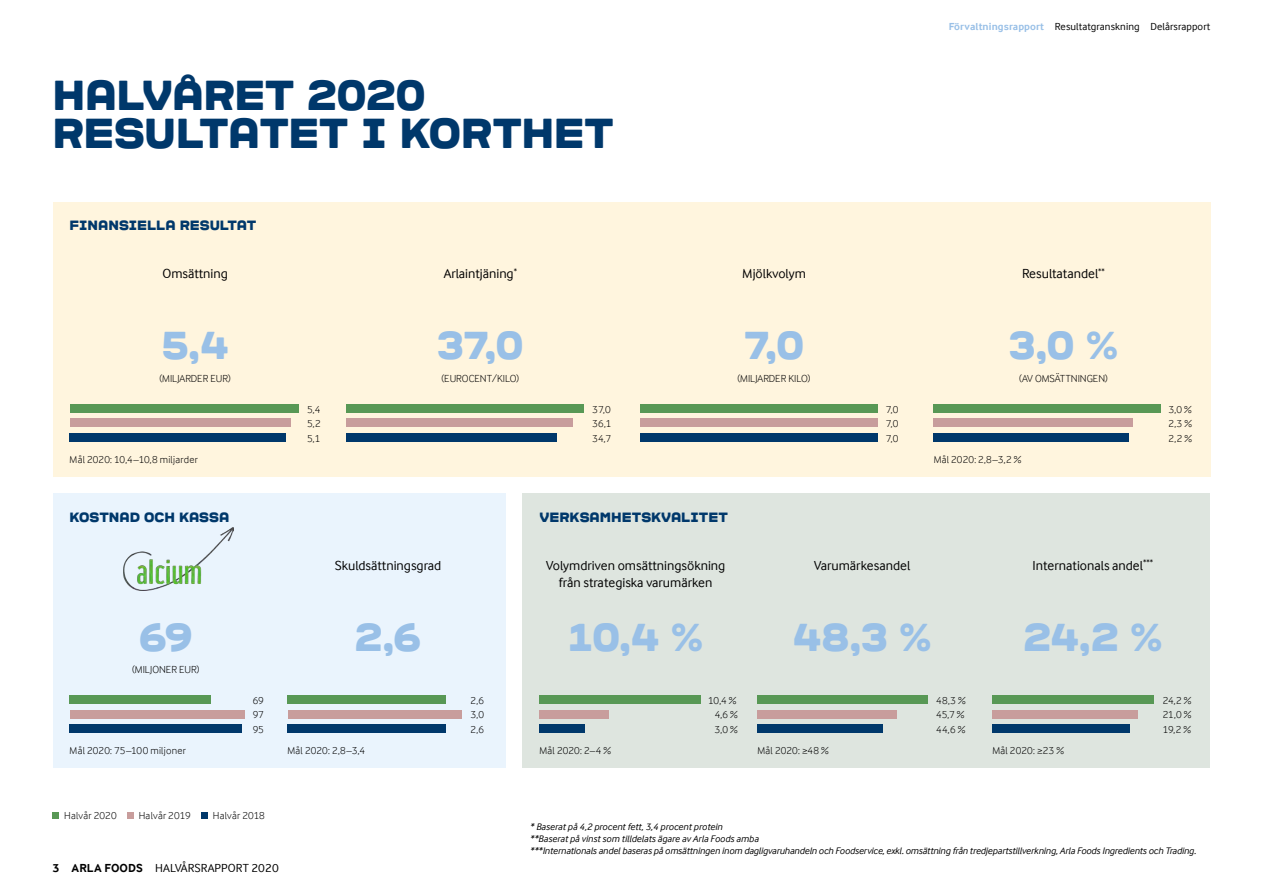
<style>
.page{position:relative;width:1263px;height:893px;background:#fff}
.page>*{position:absolute;margin:0;border:0;box-sizing:border-box;transform-origin:0 0}
.t1{font:42px/37.5px "ARLASTRONG";letter-spacing:-.015em;color:#00386b}
.t2{font:39px "ARLASTRONG";letter-spacing:-.02em;color:#99c0e7}
.t3{font:13.5px/17.2px "Arla Inter Face";color:#000;text-align:center}
.t4{font:13.5px "ARLASTRONG";color:#00386b}
.t5{font:12px "Arla Inter Face";letter-spacing:.01em;color:#000}
.t6{font:300 10.5px/14.5px "Arla Inter Face";letter-spacing:.005em;color:#000;text-align:justify}
.t7{font:10.5px "Arla Inter Face";letter-spacing:.01em;color:#000}
.t8{font:300 10.5px "Arla Inter Face";letter-spacing:.025em;color:#000}
.t9{font:italic 9.75px/12px "Arla Inter Face";letter-spacing:-.01em;color:#000}
.s1{font-weight:700;color:#99c0e7}
.s2{font-weight:700}
</style>
<div class="page">
<div style="left:53px;top:202px;width:1157px;height:274px;background:#fff5de"></div>
<div style="left:522px;top:493px;width:688px;height:274px;background:#dee5df"></div>
<div style="left:640px;top:433px;width:238px;height:9px;background:#00386b"></div>
<div style="left:640px;top:419px;width:238px;height:8px;background:#c89d9c"></div>
<div style="left:640px;top:404px;width:237px;height:9px;background:#589855"></div>
<div style="left:53px;top:493px;width:452px;height:274px;background:#eaf4fd"></div>
<div style="left:53px;top:812px;width:6px;height:7px;background:#589855"></div>
<div style="left:127px;top:812px;width:7px;height:7px;background:#c89d9c"></div>
<div style="left:201px;top:812px;width:7px;height:7px;background:#00386b"></div>
<div style="left:70px;top:433px;width:216px;height:9px;background:#00386b"></div>
<div style="left:70px;top:419px;width:220px;height:8px;background:#c89d9c"></div>
<div style="left:70px;top:404px;width:229px;height:9px;background:#589855"></div>
<div style="left:346px;top:433px;width:210px;height:9px;background:#00386b"></div>
<div style="left:346px;top:419px;width:227px;height:8px;background:#c89d9c"></div>
<div style="left:346px;top:404px;width:238px;height:9px;background:#589855"></div>
<div style="left:934px;top:433px;width:195px;height:9px;background:#00386b"></div>
<div style="left:934px;top:419px;width:199px;height:8px;background:#c89d9c"></div>
<div style="left:934px;top:404px;width:227px;height:9px;background:#589855"></div>
<div style="left:70px;top:724px;width:172px;height:9px;background:#00386b"></div>
<div style="left:70px;top:710px;width:174px;height:9px;background:#c89d9c"></div>
<div style="left:70px;top:695px;width:141px;height:9px;background:#589855"></div>
<div style="left:288px;top:724px;width:158px;height:9px;background:#00386b"></div>
<div style="left:288px;top:710px;width:173px;height:9px;background:#c89d9c"></div>
<div style="left:288px;top:695px;width:158px;height:9px;background:#589855"></div>
<div style="left:539px;top:724px;width:46px;height:9px;background:#00386b"></div>
<div style="left:539px;top:710px;width:70px;height:9px;background:#c89d9c"></div>
<div style="left:539px;top:695px;width:162px;height:9px;background:#589855"></div>
<div style="left:757px;top:724px;width:126px;height:9px;background:#00386b"></div>
<div style="left:757px;top:710px;width:140px;height:9px;background:#c89d9c"></div>
<div style="left:757px;top:695px;width:171px;height:9px;background:#589855"></div>
<div style="left:992px;top:724px;width:138px;height:9px;background:#00386b"></div>
<div style="left:992px;top:710px;width:146px;height:9px;background:#c89d9c"></div>
<div style="left:992px;top:695px;width:162px;height:9px;background:#589855"></div>
<img style="left:124px;top:527px;width:109px;height:63px">
<h1 class="t1" style="left:53px;top:78px;width:563px;text-indent:120px">ÅRET 2020<br>RESULTATET I KOR THE T</h1>
<h1 class="t1" style="left:53px;top:78px;width:43px">HALV</h1>
<p class="t4" style="left:70px;top:219px;width:29px">FINAN</p>
<p class="t4" style="left:119px;top:219px;width:29px">SIELLA</p>
<p class="t4" style="left:180px;top:219px;width:78px">RESULTAT</p>
<p class="t3" style="left:162px;top:265px;width:67px">Omsättning</p>
<h2 class="t2" style="left:162px;top:326px;width:69px">5,4</h2>
<p class="t6" style="left:160px;top:371px;width:73px">(MILJARDER EUR)</p>
<p class="t3" style="left:444px;top:265px;width:75px">Arlaintjäning<sup>*</sup></p>
<h2 class="t2" style="left:437px;top:326px;width:88px">37,0</h2>
<p class="t6" style="left:442px;top:371px;width:79px">(EUROCENT/KILO)</p>
<p class="t3" style="left:742px;top:265px;width:65px">Mjölkvolym</p>
<h2 class="t2" style="left:744px;top:326px;width:62px">7,0</h2>
<p class="t6" style="left:738px;top:371px;width:74px">(MILJARDER KILO)</p>
<p class="t7" style="left:949px;top:20px;width:263px"><span class="s1">Förvaltningsrapport</span> Resultatgranskning Delårsrapport</p>
<p class="t3" style="left:1022px;top:265px;width:84px">Resultatandel<sup>**</sup></p>
<h2 class="t2" style="left:1009px;top:326px;width:111px">3,0 %</h2>
<p class="t6" style="left:1019px;top:371px;width:90px">(AV OMSÄTTNINGEN)</p>
<p class="t6" style="left:307px;top:402px;width:15px">5,4<br>5,2<br>5,1</p>
<p class="t6" style="left:592px;top:402px;width:21px">37,0<br>36,1<br>34,7</p>
<p class="t6" style="left:1168px;top:402px;width:25px">3,0 % 2,3 % 2,2 %</p>
<p class="t6" style="left:886px;top:402px;width:14px">7,0<br>7,0<br>7,0</p>
<p class="t8" style="left:70px;top:453px;width:130px">Mål 2020: 10,4–10,8 miljarder</p>
<p class="t6" style="left:934px;top:452px;width:89px">Mål 2020: 2,8–3,2 %</p>
<p class="t4" style="left:70px;top:510px;width:160px">KOSTNA D OCH KASSA</p>
<p class="t4" style="left:539px;top:510px;width:126px">VERKSAMHETSKVAL</p>
<p class="t4" style="left:690px;top:510px;width:39px">ITET</p>
<h2 class="t2" style="left:139px;top:617px;width:56px">69</h2>
<p class="t6" style="left:132px;top:662px;width:69px">(MILJONER EUR)</p>
<p class="t3" style="left:335px;top:556px;width:108px">Skuldsättningsgrad</p>
<h2 class="t2" style="left:355px;top:617px;width:68px">2,6</h2>
<p class="t3" style="left:546px;top:556px;width:181px">Volymdriven omsättningsökning från strategiska varumärken</p>
<h2 class="t2" style="left:568px;top:617px;width:136px">10,4 %</h2>
<p class="t3" style="left:814px;top:556px;width:98px">Varumärkesandel</p>
<h2 class="t2" style="left:793px;top:617px;width:140px">48,3 %</h2>
<p class="t3" style="left:1033px;top:556px;width:122px">Internationals andel<sup>***</sup></p>
<h2 class="t2" style="left:1023px;top:617px;width:140px">24,2 %</h2>
<p class="t6" style="left:253px;top:693px;width:13px">69<br>97</p>
<p class="t6" style="left:471px;top:693px;width:15px">2,6<br>3,0<br>2,6</p>
<p class="t6" style="left:715px;top:693px;width:25px;text-align:left;text-indent:-6px">10,4 %<br>4,6 %<br>3,0 %</p>
<p class="t6" style="left:936px;top:693px;width:31px">48,3 % 45,7 % 44,6 %</p>
<p class="t6" style="left:1163px;top:693px;width:30px">24,2 % 21,0 % 19,2 %</p>
<p class="t6" style="left:253px;top:722px;width:13px">95</p>
<p class="t8" style="left:70px;top:744px;width:118px">Mål 2020: 75–100 miljoner</p>
<p class="t6" style="left:288px;top:743px;width:79px">Mål 2020: 2,8–3,4</p>
<p class="t6" style="left:539px;top:743px;width:73px">Mål 2020: 2–4 %</p>
<p class="t6" style="left:757px;top:743px;width:73px">Mål 2020: ≥48 %</p>
<p class="t6" style="left:992px;top:743px;width:73px">Mål 2020: ≥23 %</p>
<p class="t6" style="left:64px;top:808px;width:54px">Halvår 2020</p>
<p class="t6" style="left:139px;top:808px;width:53px">Halvår 2019</p>
<p class="t6" style="left:213px;top:808px;width:54px">Halvår 2018</p>
<p class="t5" style="left:53px;top:861px;width:228px"><span class="s2">3 ARLA FOODS</span> HALVÅRSRAPPORT 2020</p>
<p class="t9" style="left:530px;top:821px;width:667px">* Baserat på 4,2 procent fett, 3,4 procent protein<br>**Baserat på vinst som tilldelats ägare av Arla Foods amba<br>***Internationals andel baseras på omsättningen inom dagligvaruhandeln och Foodservice, exkl. omsättning från tredjepartstillverkning, Arla Foods Ingredients och Trading.</p>
</div>
